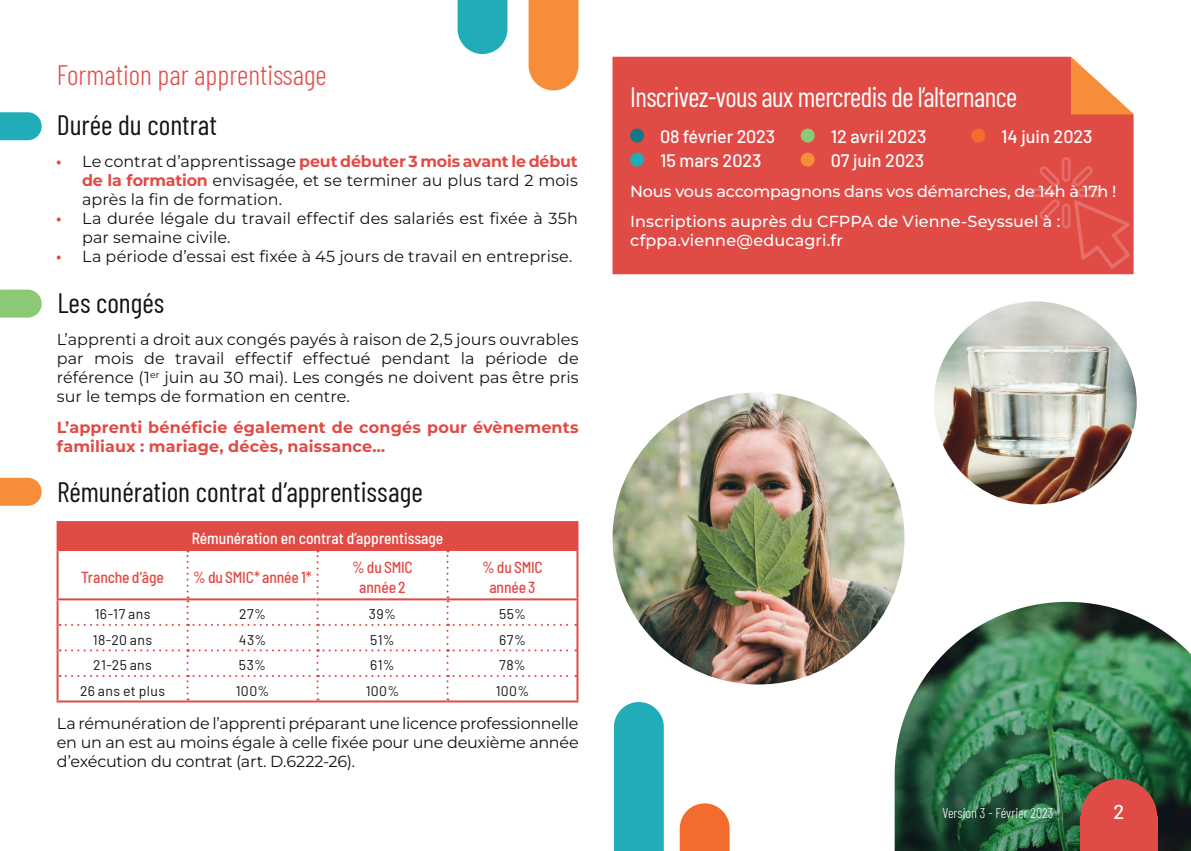
<style>
.page{position:relative;width:1191px;height:851px;background:#fff}
.page>*{position:absolute;margin:0;border:0;box-sizing:border-box;transform-origin:0 0}
.t1{font:28px "Barlow Condensed";color:#151415}
.t2{font:28px "Barlow Condensed";letter-spacing:-.02em;color:#fff}
.t3{font:300 28px "Barlow Condensed";color:#e14b46}
.t4{font:500 20px "Barlow";color:#fff}
.t5{font:500 18px/24px "Barlow";color:#fff}
.t6{font:16px/19px "Montserrat";letter-spacing:.005em;color:#151415;text-align:justify}
.t7{font:500 16px/30.4px "Montserrat";color:#fff}
.t8{font:700 16px/19px "Montserrat";letter-spacing:.01em;color:#e14b46}
.t9{font:500 semi-condensed 16px/19.2px "Barlow";letter-spacing:-.01em;color:#e14b46;text-align:center}
.t10{font:500 semi-condensed 16px "Barlow";color:#fff}
.t11{font:14px "Barlow";letter-spacing:.03em;color:#151415}
.t12{font:300 14px "Barlow Condensed";color:#fff}
.s1{font-weight:700;color:#e14b46}
</style>
<div class="page">
<img style="left:894px;top:601px;width:297px;height:249px">
<div style="left:612px;top:57px;width:521px;height:217px;background:#e14b46"></div>
<svg style="left:1030px;top:157px;width:100px;height:112px;background:#e1504b"></svg>
<svg style="left:1071px;top:57px;width:63px;height:58px"></svg>
<div style="left:630px;top:129px;width:14px;height:14px;background:#147784;border-radius:50%"></div>
<div style="left:630px;top:153px;width:14px;height:14px;background:#20adb8;border-radius:50%"></div>
<div style="left:800px;top:129px;width:14px;height:14px;background:#8bc976;border-radius:50%"></div>
<div style="left:800px;top:153px;width:14px;height:14px;background:#f68d39;border-radius:50%"></div>
<div style="left:971px;top:129px;width:14px;height:14px;background:#f26c2e;border-radius:50%"></div>
<svg style="left:1080px;top:778px;width:77px;height:38px;background:#af4f41"></svg>
<div style="left:1080px;top:816px;width:77px;height:34px;background:#e14b46"></div>
<div style="left:58px;top:522px;width:519px;height:28px;background:#e14b46"></div>
<hr style="left:57px;top:523px;width:2px;height:27px;background:#e14b46">
<hr style="left:57px;top:521px;width:130px;height:2px;background:#e14b46">
<hr style="left:187px;top:521px;width:130px;height:2px;background:#e14b46">
<hr style="left:317px;top:521px;width:130px;height:2px;background:#e14b46">
<hr style="left:447px;top:521px;width:131px;height:2px;background:#e14b46">
<hr style="left:576px;top:523px;width:2px;height:27px;background:#e14b46">
<hr style="left:57px;top:550px;width:2px;height:48px;background:#e14b46">
<hr style="left:576px;top:550px;width:2px;height:48px;background:#e14b46">
<hr style="left:57px;top:600px;width:2px;height:24px;background:#e14b46">
<hr style="left:57px;top:598px;width:130px;height:2px;background:#e14b46">
<hr style="left:447px;top:598px;width:131px;height:2px;background:#e14b46">
<hr style="left:576px;top:600px;width:2px;height:24px;background:#e14b46">
<hr style="left:57px;top:624px;width:2px;height:26px;background:#e14b46">
<hr style="left:57px;top:650px;width:2px;height:25px;background:#e14b46">
<hr style="left:576px;top:624px;width:2px;height:26px;background:#e14b46">
<hr style="left:576px;top:650px;width:2px;height:25px;background:#e14b46">
<hr style="left:57px;top:675px;width:2px;height:25px;background:#e14b46">
<hr style="left:57px;top:700px;width:130px;height:2px;background:#e14b46">
<hr style="left:187px;top:700px;width:130px;height:2px;background:#e14b46">
<hr style="left:317px;top:700px;width:130px;height:2px;background:#e14b46">
<hr style="left:576px;top:675px;width:2px;height:25px;background:#e14b46">
<hr style="left:447px;top:700px;width:131px;height:2px;background:#e14b46">
<svg style="left:60px;top:550px;width:516px;height:150px"></svg>
<svg style="left:457px;top:0;width:50px;height:54px;background:#37b5bf"></svg>
<svg style="left:528px;top:0;width:50px;height:90px;background:#f69445"></svg>
<div style="left:614px;top:702px;width:50px;height:148px;background:#20adb8"></div>
<svg style="left:680px;top:803px;width:49px;height:47px;background:#f37d46"></svg>
<img style="left:933px;top:301px;width:203px;height:203px;border-radius:101px">
<img style="left:612px;top:392px;width:292px;height:292px;border-radius:146px">
<svg style="left:0;top:112px;width:42px;height:28px"></svg>
<svg style="left:0;top:289px;width:42px;height:28px"></svg>
<svg style="left:0;top:477px;width:42px;height:28px"></svg>
<h1 class="t3" style="left:57px;top:55px;width:271px">Formation par apprentissage</h1>
<h1 class="t1" style="left:57px;top:105px;width:162px">Durée du contrat</h1>
<p class="t6" style="left:82px;top:152px;width:497px;text-indent:-26px"><span class="s1">•</span> Le contrat d’apprentissage <span class="s1">peut débuter 3 mois avant le début de la formation</span> envisagée, et se terminer au plus tard 2 mois après la fin de formation.</p>
<p class="t6" style="left:82px;top:209px;width:497px;text-indent:-26px"><span class="s1">•</span> La durée légale du travail effectif des salariés est fixée à 35h par semaine civile.</p>
<p class="t6" style="left:56px;top:247px;width:518px"><span class="s1">•</span> La période d’essai est fixée à 45 jours de travail en entreprise.</p>
<h1 class="t1" style="left:58px;top:283px;width:108px">Les congés</h1>
<p class="t6" style="left:57px;top:329px;width:523px">L’apprenti a droit aux congés payés à raison de 2,5 jours ouvrables par mois de travail effectif effectué pendant la période de référence (1<sup>er</sup> juin au 30 mai). Les congés ne doivent pas être pris sur le temps de formation en centre.</p>
<p class="t8" style="left:57px;top:417px;width:523px">L’apprenti bénéficie également de congés pour évènements familiaux : mariage, décès, naissance…</p>
<h1 class="t1" style="left:57px;top:472px;width:367px">Rémunération contrat d’apprentissage</h1>
<p class="t10" style="left:192px;top:527px;width:253px">Rémunération en contrat d’apprentissage</p>
<p class="t9" style="left:81px;top:566px;width:84px">Tranche d’âge</p>
<p class="t9" style="left:193px;top:566px;width:120px">% du SMIC* année 1*</p>
<p class="t9" style="left:352px;top:556px;width:62px">% du SMIC année 2</p>
<p class="t9" style="left:482px;top:556px;width:62px">% du SMIC année 3</p>
<p class="t11" style="left:95px;top:604px;width:57px">16-17 ans</p>
<p class="t11" style="left:239px;top:604px;width:29px">27%</p>
<p class="t11" style="left:369px;top:604px;width:29px">39%</p>
<p class="t11" style="left:499px;top:604px;width:28px">55%</p>
<p class="t11" style="left:93px;top:629px;width:61px">18-20 ans</p>
<p class="t11" style="left:239px;top:629px;width:29px">43%</p>
<p class="t11" style="left:370px;top:629px;width:26px">51%</p>
<p class="t11" style="left:499px;top:629px;width:28px">67%</p>
<p class="t11" style="left:93px;top:655px;width:60px">21-25 ans</p>
<p class="t11" style="left:239px;top:655px;width:29px">53%</p>
<p class="t11" style="left:370px;top:655px;width:26px">61%</p>
<p class="t11" style="left:499px;top:655px;width:28px">78%</p>
<p class="t11" style="left:80px;top:680px;width:87px">26 ans et plus</p>
<p class="t11" style="left:236px;top:680px;width:35px">100%</p>
<p class="t11" style="left:366px;top:680px;width:35px">100%</p>
<p class="t11" style="left:496px;top:680px;width:35px">100%</p>
<p class="t6" style="left:57px;top:713px;width:523px">La rémunération de l’apprenti préparant une licence professionnelle en un an est au moins égale à celle fixée pour une deuxième année d’exécution du contrat (art. D.6222-26).</p>
<h1 class="t2" style="left:630px;top:77px;width:389px">Inscrivez-vous aux mercredis de l’alternance</h1>
<p class="t5" style="left:660px;top:123px;width:117px">08 février 2023<br>15 mars 2023</p>
<p class="t5" style="left:830px;top:123px;width:97px">12 avril 2023<br>07 juin 2023</p>
<p class="t5" style="left:1001px;top:123px;width:93px">14 juin 2023</p>
<p class="t7" style="left:630px;top:175px;width:488px">Nous vous accompagnons dans vos démarches, de 14h à 17h !<br>Inscriptions auprès du CFPPA de Vienne-Seyssuel à :</p>
<p class="t7" style="left:630px;top:225px;width:214px">cfppa.vienne@educagri.fr</p>
<p class="t12" style="left:942px;top:802px;width:112px">Version 3 - Février 2023</p>
<p class="t4" style="left:1113px;top:796px;width:12px">2</p>
</div>
